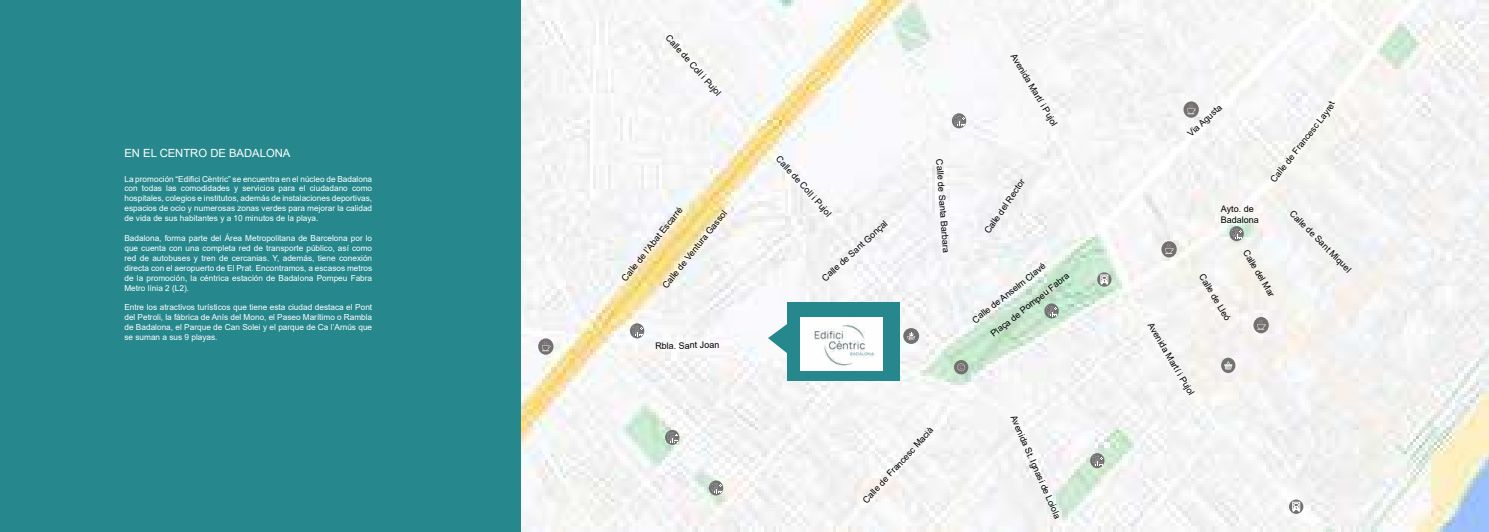
<style>
.page{position:relative;width:1489px;height:532px;background:#fff}
.page>*{position:absolute;margin:0;border:0;box-sizing:border-box;transform-origin:0 0}
.t1{font:11.25px "Arial";color:#fff}
.t2{font:9px/10.8px "Arial";color:#000}
.t3{font:8.25px/9.9px "Arial";color:#fff;text-align:justify}
</style>
<div class="page">
<div style="left:0;top:0;width:521px;height:531px;background:#26888d"></div>
<img style="left:521px;top:0;width:967px;height:531px">
<svg style="left:1220px;top:357px;width:15px;height:16px"></svg>
<svg style="left:1223px;top:361px;width:9px;height:8px"></svg>
<svg style="left:1253px;top:317px;width:15px;height:16px"></svg>
<svg style="left:1256px;top:320px;width:9px;height:9px"></svg>
<svg style="left:768px;top:321px;width:18px;height:34px"></svg>
<div style="left:786px;top:302px;width:113px;height:79px;background:#26888d"></div>
<img style="left:800px;top:317px;width:82px;height:53px">
<svg style="left:951px;top:113px;width:15px;height:15px"></svg>
<svg style="left:953px;top:115px;width:11px;height:11px"></svg>
<svg style="left:1097px;top:272px;width:14px;height:14px"></svg>
<svg style="left:1100px;top:274px;width:8px;height:10px"></svg>
<svg style="left:1044px;top:303px;width:14px;height:15px"></svg>
<svg style="left:1046px;top:305px;width:11px;height:11px"></svg>
<div style="left:954px;top:360px;width:14px;height:14px;background:#73706f;border-radius:50%"></div>
<svg style="left:957px;top:363px;width:8px;height:8px"></svg>
<div style="left:903px;top:328px;width:16px;height:16px;background:#73706f;border-radius:50%"></div>
<svg style="left:907px;top:332px;width:8px;height:8px"></svg>
<svg style="left:1183px;top:101px;width:15px;height:17px"></svg>
<svg style="left:1187px;top:104px;width:8px;height:10px"></svg>
<svg style="left:1161px;top:241px;width:15px;height:16px"></svg>
<svg style="left:1164px;top:244px;width:9px;height:10px"></svg>
<svg style="left:1229px;top:226px;width:14px;height:15px"></svg>
<svg style="left:1231px;top:228px;width:11px;height:11px"></svg>
<svg style="left:630px;top:323px;width:14px;height:15px"></svg>
<svg style="left:632px;top:325px;width:11px;height:11px"></svg>
<svg style="left:665px;top:429px;width:14px;height:15px"></svg>
<svg style="left:667px;top:431px;width:11px;height:11px"></svg>
<svg style="left:709px;top:480px;width:14px;height:15px"></svg>
<svg style="left:710px;top:482px;width:11px;height:11px"></svg>
<svg style="left:1090px;top:453px;width:14px;height:15px"></svg>
<svg style="left:1091px;top:455px;width:12px;height:10px"></svg>
<svg style="left:1288px;top:499px;width:15px;height:14px"></svg>
<svg style="left:1291px;top:501px;width:9px;height:10px"></svg>
<svg style="left:538px;top:338px;width:15px;height:16px"></svg>
<svg style="left:542px;top:341px;width:8px;height:10px"></svg>
<div style="left:740px;top:333px;width:22px;height:13px;background:#f8f9fb"></div>
<svg style="left:1327px;top:101px;width:7px;height:9px"></svg>
<h1 class="t1" style="left:124px;top:145px;width:167px">EN EL CENTRO DE BADALONA</h1>
<p class="t3" style="left:124px;top:173px;width:249px">La promoción “Edifici Cèntric” se encuentra en el núcleo de Badalona con todas las comodidades y servicios para el ciudadano como hospitales, colegios e institutos, además de instalaciones deportivas, espacios de ocio y numerosas zonas verdes para mejorar la calidad de vida de sus habitantes y a 10 minutos de la playa.</p>
<p class="t3" style="left:124px;top:233px;width:249px">Badalona, forma parte del Área Metropolitana de Barcelona por lo que cuenta con una completa red de transporte público, así como red de autobuses y tren de cercanias. Y, además, tiene conexión directa con el aeropuerto de El Prat. Encontramos, a escasos metros de la promoción, la céntrica estación de Badalona Pompeu Fabra Metro línia 2 (L2).</p>
<p class="t3" style="left:124px;top:302px;width:249px">Entre los atractivos turísticos que tiene esta ciudad destaca el Pont del Petroli, la fábrica de Anís del Mono, el Paseo Marítimo o Rambla de Badalona, el Parque de Can Solei y el parque de Ca l’Arnús que se suman a sus 9 playas.</p>
<p class="t2" style="left:671px;top:33px;width:80px;rotate:48deg">Calle de Coll i Pujol</p>
<p class="t2" style="left:1017px;top:51px;width:84px;rotate:59deg">Avenida Martí i Pujol</p>
<p class="t2" style="left:1185px;top:131px;width:44px;rotate:-43deg">Via Agusta</p>
<p class="t2" style="left:1267px;top:177px;width:94px;rotate:-52deg">Calle de Francesc Layr</p>
<p class="t2" style="left:781px;top:153px;width:80px;rotate:48deg">Calle de Coll i Pujol</p>
<p class="t2" style="left:945px;top:159px;width:95px;rotate:86deg">Calle de Santa Barbara</p>
<p class="t2" style="left:981px;top:229px;width:66px;rotate:-55deg">Calle del Rector</p>
<p class="t2" style="left:988px;top:330px;width:99px;rotate:-38deg">Plaça de Pompeu Fabra</p>
<p class="t2" style="left:619px;top:276px;width:93px;rotate:-51deg">Calle de l’Abat Escarré</p>
<p class="t2" style="left:1220px;top:203px;width:40px">Ayto. de<br>Badalona</p>
<p class="t2" style="left:660px;top:283px;width:99px;rotate:-51deg">Calle de Ventura Gassol</p>
<p class="t2" style="left:1294px;top:208px;width:85px;rotate:45deg">Calle de Sant Miquel</p>
<p class="t2" style="left:819px;top:275px;width:87px;rotate:-42deg">Calle de Sant Gonçal</p>
<p class="t2" style="left:1249px;top:247px;width:55px;rotate:59deg">Calle del Mar</p>
<p class="t2" style="left:970px;top:316px;width:92px;rotate:-38deg">Calle de Anselm Clavé</p>
<p class="t2" style="left:1206px;top:271px;width:54px;rotate:59deg">Calle de Lleó</p>
<p class="t2" style="left:1154px;top:321px;width:84px;rotate:59deg">Avenida Martí i Pujol</p>
<p class="t2" style="left:655px;top:341px;width:66px;rotate:-2deg">Rbla. Sant Joan</p>
<p class="t2" style="left:860px;top:497px;width:101px;rotate:-47deg">Calle de Francesc Macià</p>
<p class="t2" style="left:1018px;top:413px;width:113px;rotate:66deg">Avenida St. Ignasi de Loiola</p>
</div>
